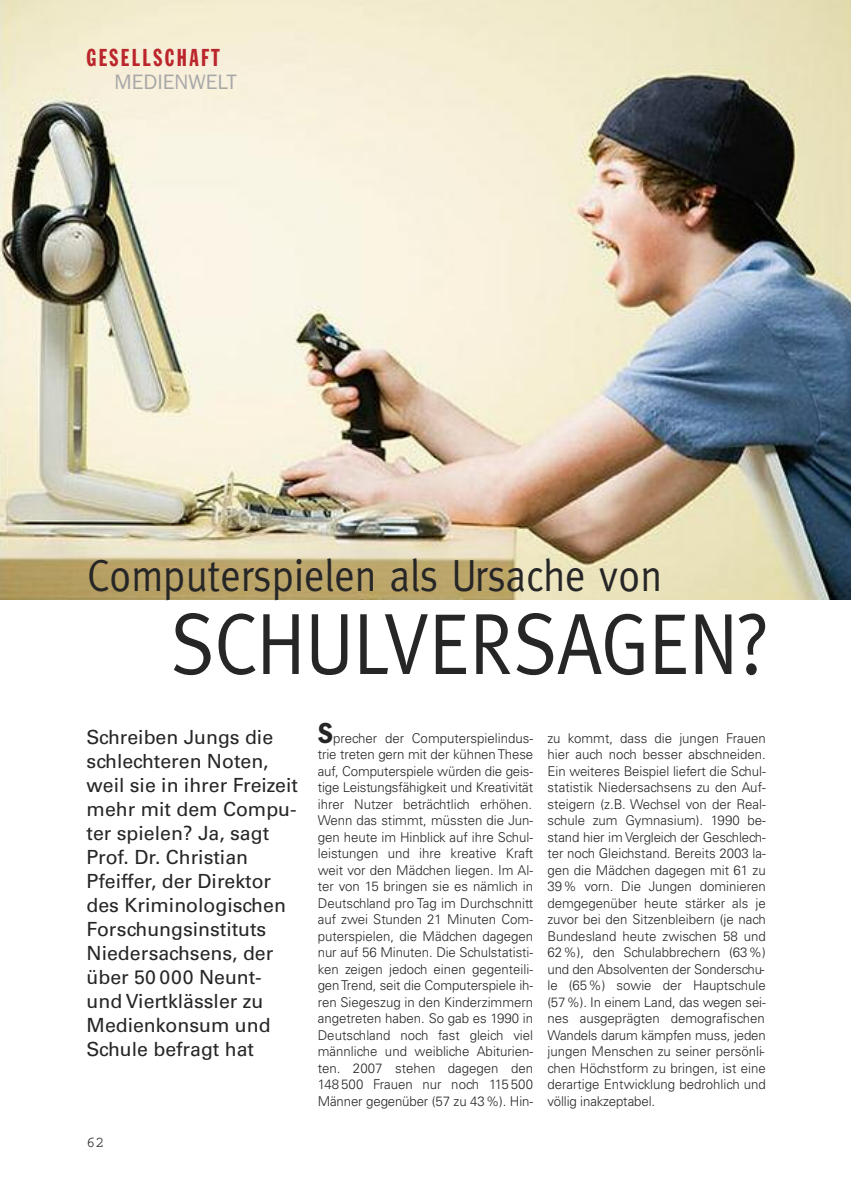
<style>
.page{position:relative;width:851px;height:1191px;background:#fff}
.page>*{position:absolute;margin:0;border:0;box-sizing:border-box;transform-origin:0 0}
.t1{font:87px "Meta";color:#272627;scale:.9 1}
.t2{font:45px "Meta";color:#272627;scale:.9 1}
.t3{font:600 condensed 30px "Franklin Gothic LT";color:#272627}
.t4{font:24px "Franklin Gothic LT Extra Cond";letter-spacing:.1em;color:#bb262c}
.t5{font:21px "Franklin Gothic LT";color:#a9a8a9}
.t6{font:19.5px/24px "Univers LT";color:#272627}
.t7{font:15px "Courier";color:#272627}
.t8{font:300 13.5px/16.5px "Univers LT";letter-spacing:-.005em;color:#272627;text-align:justify}
</style>
<div class="page">
<img style="left:0;top:0;width:850px;height:600px">
<h3 class="t4" style="left:87px;top:49px;width:134px">GESELLSCHAFT</h3>
<h3 class="t5" style="left:114px;top:74px;width:124px">MEDIENWELT</h3>
<h2 class="t2" style="left:87px;top:549px;width:639px">Computerspielen als Ursache von</h2>
<h1 class="t1" style="left:171px;top:593px;width:662px">SCHULVERSAGEN?</h1>
<p class="t6" style="left:87px;top:726px;width:213px">Schreiben Jungs die schlechteren Noten, weil sie in ihrer Freizeit mehr mit dem Compu&shy;ter spielen? Ja, sagt<br>Prof. Dr. Christian<br>Pfeiffer, der Direktor des Kriminologischen<br>Forschungsinstituts<br>Niedersachsens, der über 50 000 Neunt&shy;und Viertklässler zu<br>Medienkonsum und<br>Schule befragt hat</p>
<h3 class="t3" style="left:318px;top:722px;width:17px">S</h3>
<p class="t8" style="left:318px;top:730px;width:217px;text-indent:15px">precher der Computerspielindus&shy;trie treten gern mit der kühnen These auf, Computerspiele würden die geis&shy;tige Leistungsfähigkeit und Kreativität ihrer Nutzer beträchtlich erhöhen.<br>Wenn das stimmt, müssten die Jun&shy;gen heute im Hinblick auf ihre Schul&shy;leistungen und ihre kreative Kraft weit vor den Mädchen liegen. Im Al&shy;ter von 15 bringen sie es nämlich in Deutschland pro Tag im Durchschnitt auf zwei Stunden 21 Minuten Com&shy;puterspielen, die Mädchen dagegen nur auf 56 Minuten. Die Schulstatisti&shy;ken zeigen jedoch einen gegenteili&shy;genTrend, seit die Computerspiele ih&shy;ren Siegeszug in den Kinderzimmern angetreten haben. So gab es 1990 in Deutschland noch fast gleich viel männliche und weibliche Abiturien&shy;ten. 2007 stehen dagegen den 148 500 Frauen nur noch 115 500<br>Männer gegenüber (57 zu 43%). Hin-</p>
<p class="t8" style="left:547px;top:730px;width:220px">zu kommt, dass die jungen Frauen hier auch noch besser abschneiden.<br>Ein weiteres Beispiel liefert die Schul&shy;statistik Niedersachsens zu den Auf&shy;steigern (z.B. Wechsel von der Real&shy;schule zum Gymnasium). 1990 be&shy;stand hier im Vergleich der Geschlech&shy;ter noch Gleichstand. Bereits 2003 la&shy;gen die Mädchen dagegen mit 61 zu 39% vorn. Die Jungen dominieren demgegenüber heute stärker als je zuvor bei den Sitzenbleibern (je nach Bundesland heute zwischen 58 und 62%), den Schulabbrechern (63%) und den Absolventen der Sonderschu&shy;le (65%) sowie der Hauptschule (57%). In einem Land, das wegen sei&shy;nes ausgeprägten demografischen Wandels darum kämpfen muss, jeden jungen Menschen zu seiner persönli&shy;chen Höchstform zu bringen, ist eine derartige Entwicklung bedrohlich und völlig inakzeptabel.</p>
<p class="t7" style="left:87px;top:1137px;width:19px">62</p>
</div>
